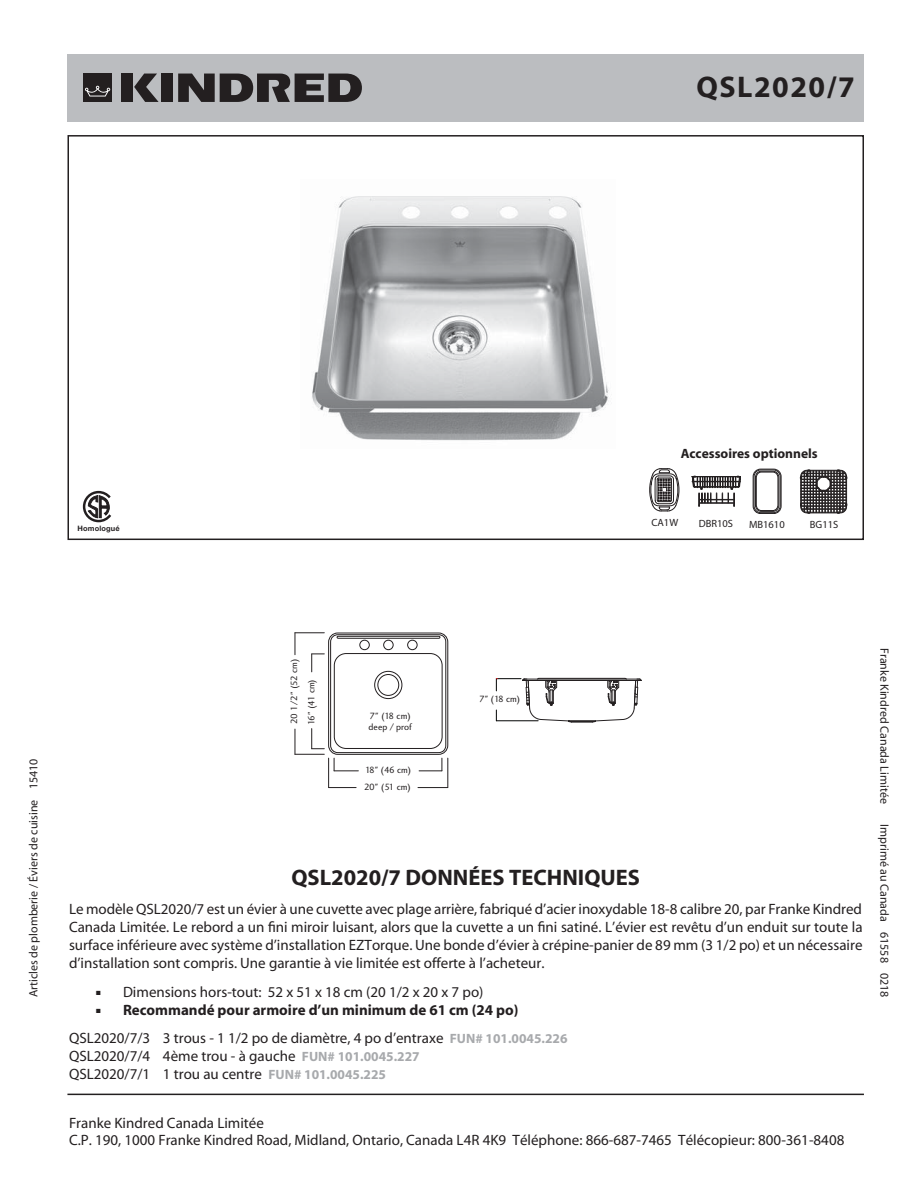
<style>
.page{position:relative;width:918px;height:1188px;background:#fff}
.page>*{position:absolute;margin:0;border:0;box-sizing:border-box;transform-origin:0 0}
.t1{font:700 30px "Myriad";letter-spacing:.05em;color:#231f20}
.t2{font:700 22.5px "Myriad";color:#231f20}
.t3{font:15px/18px "Myriad";color:#231f20}
.t4{font:700 13.5px "Myriad";color:#231f20}
.t5{font:12px "Myriad";color:#231f20}
.t6{font:10.5px "Myriad";color:#231f20}
.t7{font:9.3px/11.2px "Charlotte Sans Book Plain";letter-spacing:-.015em;color:#231f20}
.t8{font:9.3px/17.2px "Charlotte Sans Book Plain";letter-spacing:-.07em;color:#231f20}
.t9{font:9.3px/16.6px "Charlotte Sans Book Plain";letter-spacing:-.065em;color:#231f20}
.t10{font:700 7.5px "Helvetica Neue";letter-spacing:.02em;color:#231f20}
.s1{font-weight:700}
.s2{font-weight:700;font-size:13.5px;color:#a7a9ac}
</style>
<div class="page">
<hr style="left:67px;top:1094px;width:797px;height:1px;background:#231f20">
<div style="left:68px;top:54px;width:796px;height:68px;background:#bbbdc0"></div>
<img style="left:312px;top:196px;width:297px;height:245px">
<div style="left:68px;top:135px;width:796px;height:405px;border:2px solid #231f20"></div>
<div style="left:328px;top:633px;width:120px;height:122px;border:1px solid #231f20;border-radius:9px"></div>
<div style="left:330px;top:634px;width:116px;height:119px;border:1px solid #231f20;border-radius:7px"></div>
<svg style="left:294px;top:632px;width:30px;height:40px"></svg>
<svg style="left:294px;top:729px;width:30px;height:26px"></svg>
<hr style="left:328px;top:758px;width:1px;height:30px;background:#231f20">
<hr style="left:447px;top:758px;width:1px;height:30px;background:#231f20">
<svg style="left:329px;top:787px;width:27px;height:1px"></svg>
<hr style="left:418px;top:787px;width:30px;height:1px;background:#231f20">
<svg style="left:334px;top:758px;width:24px;height:13px"></svg>
<svg style="left:419px;top:758px;width:23px;height:13px"></svg>
<div style="left:359px;top:640px;width:11px;height:10px;border:1px solid #231f20;border-radius:50%"></div>
<div style="left:383px;top:640px;width:11px;height:10px;border:1px solid #231f20;border-radius:50%"></div>
<div style="left:407px;top:640px;width:11px;height:10px;border:1px solid #231f20;border-radius:50%"></div>
<div style="left:337px;top:636px;width:103px;height:3px;border:1px solid #231f20"></div>
<div style="left:374px;top:671px;width:28px;height:28px;border:1px solid #231f20;border-radius:50%"></div>
<div style="left:377px;top:674px;width:22px;height:22px;border:1px solid #231f20;border-radius:50%"></div>
<div style="left:334px;top:653px;width:109px;height:96px;border:1px solid #231f20;border-radius:12px"></div>
<svg style="left:496px;top:677px;width:146px;height:46px"></svg>
<svg style="left:82px;top:490px;width:32px;height:51px"></svg>
<svg style="left:134px;top:74px;width:25px;height:28px"></svg>
<div style="left:161px;top:74px;width:12px;height:28px;background:#231f20"></div>
<svg style="left:178px;top:74px;width:184px;height:28px"></svg>
<div style="left:84px;top:74px;width:28px;height:28px;background:#231f20"></div>
<div style="left:121px;top:74px;width:12px;height:28px;background:#231f20"></div>
<svg style="left:85px;top:86px;width:25px;height:11px"></svg>
<div style="left:753px;top:469px;width:28px;height:45px;border:1px solid #231f20;border-radius:7px"></div>
<div style="left:754px;top:470px;width:26px;height:43px;border:1px solid #231f20;border-radius:7px"></div>
<div style="left:755px;top:471px;width:24px;height:41px;border:1px solid #231f20;border-radius:6px"></div>
<div style="left:756px;top:472px;width:22px;height:39px;border:1px solid #231f20;border-radius:6px"></div>
<svg style="left:800px;top:470px;width:47px;height:43px;background:#5e5b5c"></svg>
<svg style="left:692px;top:476px;width:49px;height:31px"></svg>
<svg style="left:649px;top:468px;width:30px;height:44px"></svg>
<h1 class="t1" style="left:697px;top:76px;width:160px">QSL2020/7</h1>
<p class="t10" style="left:78px;top:525px;width:44px">Homologué</p>
<p class="t4" style="left:681px;top:449px;width:139px">Accessoires optionnels</p>
<p class="t6" style="left:651px;top:518px;width:28px">CA1W</p>
<p class="t6" style="left:699px;top:520px;width:36px">DBR10S</p>
<p class="t6" style="left:749px;top:520px;width:37px">MB1610</p>
<p class="t6" style="left:810px;top:520px;width:30px">BG11S</p>
<p class="t5" style="left:29px;top:997px;width:240px;rotate:-90deg">Articles de plomberie / Éviers de cuisine 15410</p>
<p class="t8" style="left:285px;top:725px;width:68px;rotate:-90deg">20 1/2" (52 cm)<br>16" (41 cm)</p>
<p class="t7" style="left:369px;top:710px;width:45px">7" (18 cm) deep / prof</p>
<p class="t9" style="left:364px;top:762px;width:49px">18" (46 cm)<br>20" (51 cm)</p>
<p class="t7" style="left:479px;top:694px;width:43px">7" (18 cm)</p>
<h2 class="t2" style="left:291px;top:869px;width:350px">QSL2020/7 DONNÉES TECHNIQUES</h2>
<p class="t3" style="left:69px;top:901px;width:795px;text-align:justify">Le modèle QSL2020/7 est un évier à une cuvette avec plage arrière, fabriqué d’acier inoxydable 18-8 calibre 20, par Franke Kindred Canada Limitée. Le rebord a un fini miroir luisant, alors que la cuvette a un fini satiné. L’évier est revêtu d’un enduit sur toute la surface inférieure avec système d’installation EZTorque. Une bonde d’évier à crépine-panier de 89 mm (3 1/2 po) et un nécessaire d’installation sont compris. Une garantie à vie limitée est offerte à l’acheteur.</p>
<p class="t3" style="left:123px;top:983px;width:362px">Dimensions hors-tout: 52 x 51 x 18 cm (20 1/2 x 20 x 7 po)</p>
<p class="t3" style="left:69px;top:996px;width:500px;line-height:28.8px;text-align:center"><span class="s1">Recommandé pour armoire d’un minimum de 61 cm (24 po)<br></span>QSL2020/7/3 3 trous - 1 1/2 po de diamètre, 4 po d’entraxe <span class="s2">FUN# 101.0045.226</span></p>
<p class="t3" style="left:69px;top:1048px;width:352px">QSL2020/7/4 4ème trou - à gauche <span class="s2">FUN# 101.0045.227<br></span>QSL2020/7/1 1 trou au centre <span class="s2">FUN# 101.0045.225</span></p>
<p class="t3" style="left:69px;top:1116px;width:777px;line-height:16.5px">Franke Kindred Canada Limitée<br>C.P. 190, 1000 Franke Kindred Road, Midland, Ontario, Canada L4R 4K9 Téléphone: 866-687-7465 Télécopieur: 800-361-8408</p>
<p class="t5" style="left:889px;top:648px;width:157px;rotate:90deg">Franke Kindred Canada Limitée</p>
<p class="t5" style="left:889px;top:824px;width:175px;rotate:90deg">Imprimé au Canada 61558 0218</p>
</div>
